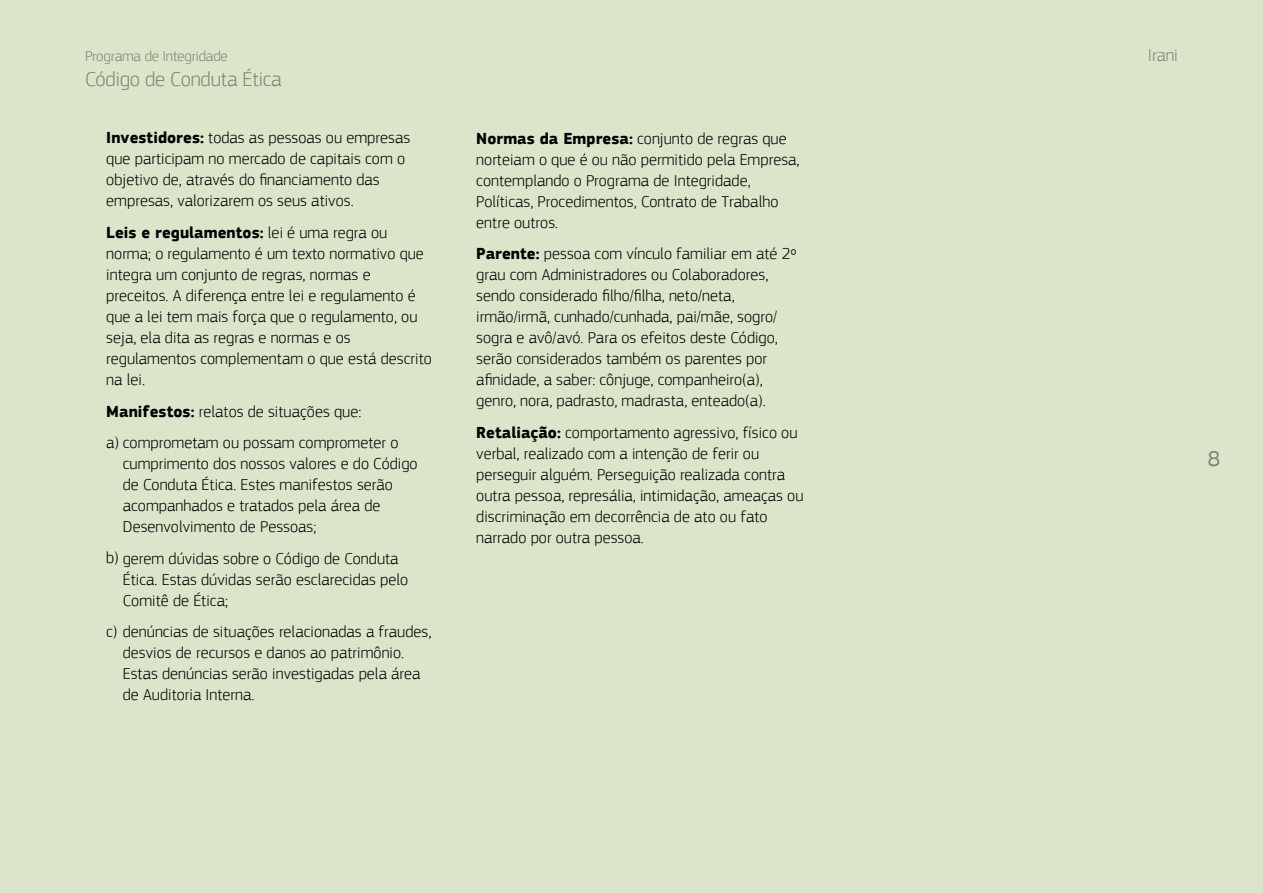
<style>
.page{position:relative;width:1263px;height:893px;background:#dbe5c9}
.page>*{position:absolute;margin:0;border:0;box-sizing:border-box;transform-origin:0 0}
.t1{font:22.5px "PF Square Sans Pro";color:#848478}
.t2{font:300 21px "PF Square Sans Pro";letter-spacing:-.01em;color:#848478}
.t3{font:300 18px "PF Square Sans Pro";letter-spacing:-.01em;color:#848478}
.t4{font:300 16.5px/21px "PF Square Sans Pro";letter-spacing:.005em;color:#000}
.t5{font:300 15px "PF Square Sans Pro";letter-spacing:-.01em;color:#848478}
.s1{font-weight:700}
</style>
<div class="page">
<p class="t5" style="left:85px;top:48px;width:144px">Programa de Integridade</p>
<p class="t3" style="left:1148px;top:45px;width:32px">Irani</p>
<p class="t2" style="left:85px;top:67px;width:198px">Código de Conduta Ética</p>
<p class="t4" style="left:106px;top:127px;width:305px"><span class="s1">Investidores:</span> todas as pessoas ou empresas que participam no mercado de capitais com o objetivo de, através do financiamento das empresas, valorizarem os seus ativos.</p>
<p class="t4" style="left:106px;top:222px;width:327px"><span class="s1">Leis e regulamentos:</span> lei é uma regra ou norma; o regulamento é um texto normativo que integra um conjunto de regras, normas e preceitos. A diferença entre lei e regulamento é que a lei tem mais força que o regulamento, ou seja, ela dita as regras e normas e os regulamentos complementam o que está descrito na lei.</p>
<p class="t4" style="left:106px;top:395px;width:294px;line-height:31.5px"><span class="s1">Manifestos:</span> relatos de situações que:<br>a) comprometam ou possam comprometer o</p>
<p class="t4" style="left:123px;top:453px;width:296px">cumprimento dos nossos valores e do Código de Conduta Ética. Estes manifestos serão acompanhados e tratados pela área de Desenvolvimento de Pessoas;</p>
<p class="t4" style="left:123px;top:547px;width:287px;text-indent:-17px">b) gerem dúvidas sobre o Código de Conduta<br>Ética. Estas dúvidas serão esclarecidas pelo<br>Comitê de Ética;</p>
<p class="t4" style="left:123px;top:621px;width:310px;text-indent:-17px">c) denúncias de situações relacionadas a fraudes, desvios de recursos e danos ao patrimônio.<br>Estas denúncias serão investigadas pela área de Auditoria Interna.</p>
<p class="t4" style="left:476px;top:128px;width:325px"><span class="s1">Normas da Empresa:</span> conjunto de regras que norteiam o que é ou não permitido pela Empresa, contemplando o Programa de Integridade, Políticas, Procedimentos, Contrato de Trabalho entre outros.</p>
<p class="t4" style="left:476px;top:243px;width:321px"><span class="s1">Parente:</span> pessoa com vínculo familiar em até 2º grau com Administradores ou Colaboradores, sendo considerado filho/filha, neto/neta, irmão/irmã, cunhado/cunhada, pai/mãe, sogro/ sogra e avô/avó. Para os efeitos deste Código, serão considerados também os parentes por afinidade, a saber: cônjuge, companheiro(a), genro, nora, padrasto, madrasta, enteado(a).</p>
<p class="t4" style="left:476px;top:422px;width:329px"><span class="s1">Retaliação:</span> comportamento agressivo, físico ou verbal, realizado com a intenção de ferir ou perseguir alguém. Perseguição realizada contra outra pessoa, represália, intimidação, ameaças ou discriminação em decorrência de ato ou fato narrado por outra pessoa.</p>
<h1 class="t1" style="left:1208px;top:445px;width:14px">8</h1>
</div>
